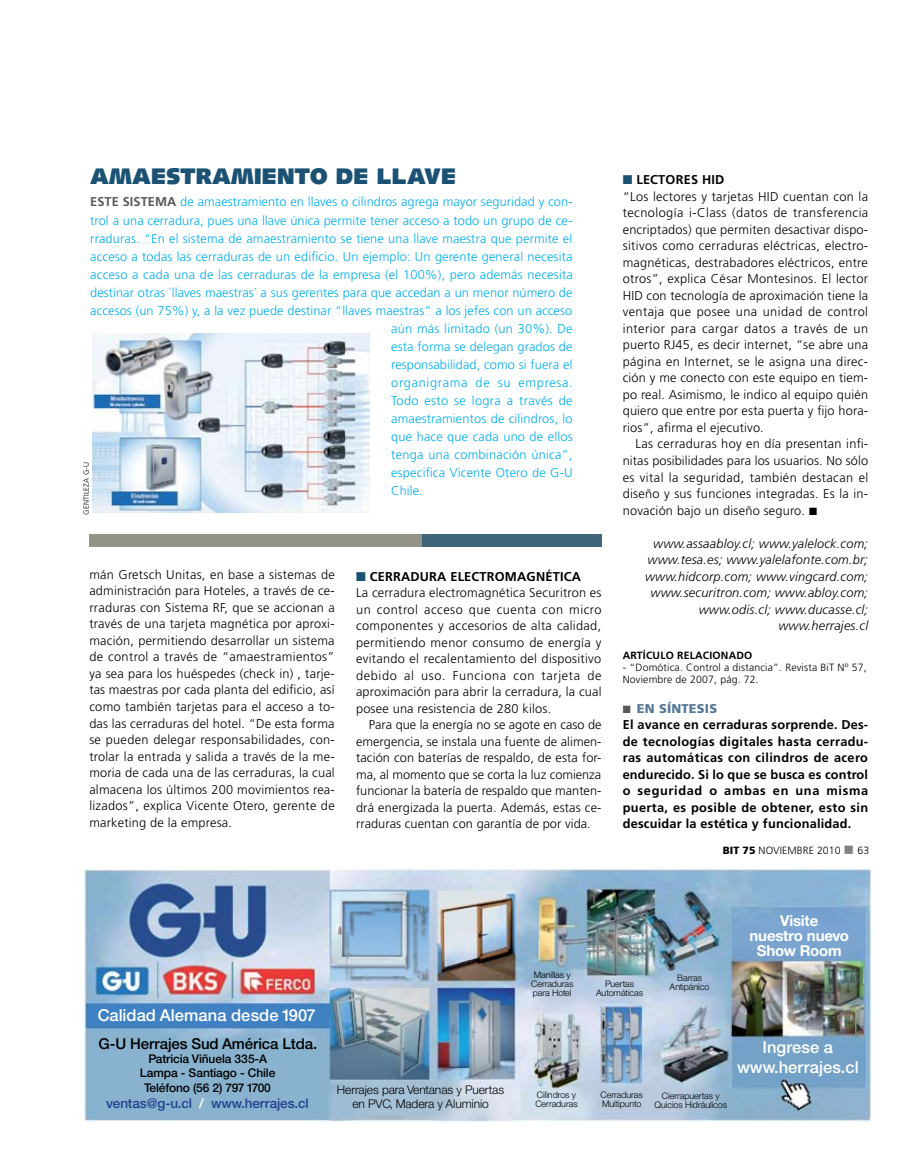
<style>
.page{position:relative;width:915px;height:1170px;background:#fff}
.page>*{position:absolute;margin:0;border:0;box-sizing:border-box;transform-origin:0 0}
.t1{font:900 22.5px "Syntax";letter-spacing:.01em;color:#1b5273}
.t2{font:500 16.5px/19.5px "Helvetica Neue";color:#fff;text-align:center}
.t3{font:500 15px "Helvetica Neue";letter-spacing:-.01em;color:#000}
.t4{font:700 15px/15px "Helvetica Neue";letter-spacing:-.01em;color:#fff;text-align:center}
.t5{font:500 13.5px "Helvetica Neue";letter-spacing:-.01em;color:#24408f}
.t6{font:300 12.75px/16.5px "Frutiger";letter-spacing:.02em;color:#000;text-align:justify}
.t7{font:300 12.75px "Frutiger";letter-spacing:.01em;color:#00adef}
.t8{font:700 12.75px/16.5px "Frutiger";letter-spacing:.025em;color:#000}
.t9{font:italic 300 12.75px/16.5px "Frutiger";letter-spacing:.015em;color:#000;text-align:right}
.t10{font:300 12.75px "Frutiger";letter-spacing:.03em;color:#00adef}
.t11{font:300 12.75px "Frutiger";letter-spacing:.055em;color:#00adef}
.t12{font:500 12px/14.4px "Helvetica Neue";letter-spacing:-.01em;color:#000;text-align:center}
.t13{font:300 12px/13.5px "Helvetica Neue";letter-spacing:-.01em;color:#000;text-align:center}
.t14{font:300 10.5px/12px "Frutiger";letter-spacing:.015em;color:#000}
.t15{font:700 10.5px "Frutiger";letter-spacing:.015em;color:#000}
.t16{font:300 9px/9px "Helvetica Neue";letter-spacing:-.01em;color:#000}
.t17{font:300 7.5px "Frutiger";letter-spacing:.03em;color:#000}
.s1{font-weight:700;color:#58595b}
.s2{color:#1b5273}
.s3{font-weight:700}
.s4{color:#58595b}
.s5{font-weight:900;color:#547896}
.s6{font-weight:900}
.s7{color:#808284}
.s8{color:#fff}
</style>
<div class="page">
<div style="left:89px;top:533px;width:512px;height:13px;background:#949488"></div>
<div style="left:422px;top:533px;width:179px;height:13px;background:#3f6579"></div>
<img style="left:93px;top:333px;width:277px;height:180px">
<img style="left:83px;top:867px;width:790px;height:254px">
<h1 class="t1" style="left:90px;top:163px;width:367px">AMAESTRAMIENTO DE LLAVE</h1>
<p class="t7" style="left:90px;top:195px;width:483px"><span class="s1">Este sistema</span> de amaestramiento en llaves o cilindros agrega mayor seguridad y con-</p>
<p class="t7" style="left:90px;top:213px;width:483px">trol a una cerradura, pues una llave única permite tener acceso a todo un grupo de ce-</p>
<p class="t7" style="left:90px;top:231px;width:483px">rraduras. “En el sistema de amaestramiento se tiene una llave maestra que permite el</p>
<p class="t7" style="left:90px;top:249px;width:483px">acceso a todas las cerraduras de un edificio. U n ejemplo: U n gerente general necesita</p>
<p class="t7" style="left:90px;top:267px;width:484px">acceso a cada una de las cerraduras de la empresa (el 100%), pero además necesita</p>
<p class="t7" style="left:90px;top:285px;width:483px">destinar otras `llaves maestras´ a sus gerentes para que accedan a un menor número de</p>
<p class="t7" style="left:90px;top:303px;width:483px">accesos (un 75%) y, a la vez puede destinar “llaves maestras” a los jefes con un acceso</p>
<p class="t7" style="left:391px;top:321px;width:183px">aún más limitado (un 30%). De</p>
<p class="t7" style="left:391px;top:339px;width:183px">esta forma se delegan grados de</p>
<p class="t7" style="left:391px;top:357px;width:183px">responsabilidad, como si fuera el</p>
<p class="t11" style="left:391px;top:375px;width:183px">organigrama de su empresa.</p>
<p class="t10" style="left:391px;top:393px;width:183px">Todo esto se logra a través de</p>
<p class="t7" style="left:391px;top:411px;width:183px">amaestramientos de cilindros, lo</p>
<p class="t7" style="left:391px;top:429px;width:183px">que hace que cada uno de ellos</p>
<p class="t7" style="left:391px;top:447px;width:183px">tenga una combinación única”,</p>
<p class="t7" style="left:391px;top:465px;width:181px">especifica Vicente Otero de G-U</p>
<p class="t7" style="left:391px;top:483px;width:33px">Chile.</p>
<p class="t17" style="left:82px;top:514px;width:53px;rotate:-90deg">gentileza g-U</p>
<p class="t6" style="left:89px;top:566px;width:247px">mán Gretsch U nitas, en base a sistemas de administración para Hoteles, a través de ce&shy;rraduras con Sistema RF, que se accionan a través de una tarjeta magnética por aproxi&shy;mación, permitiendo desarrollar un sistema de control a través de “amaestramientos” ya sea para los huéspedes (check in) , tarje&shy;tas maestras por cada planta del edificio, así como también tarjetas para el acceso a to&shy;das las cerraduras del hotel. “De esta forma se pueden delegar responsabilidades, con&shy;trolar la entrada y salida a través de la me&shy;moria de cada una de las cerraduras, la cual almacena los últimos 200 movimientos rea&shy;lizados”, explica Vicente Otero, gerente de marketing de la empresa.</p>
<p class="t6" style="left:356px;top:568px;width:247px;text-align:left"><span class="s2">■</span> <span class="s3">Cerradura electromagnética<br></span>La cerradura electromagnética Securitron es un control acceso que cuenta con micro componentes y accesorios de alta calidad, permitiendo menor consumo de energía y evitando el recalentamiento del dispositivo debido al uso. Funciona con tarjeta de aproximación para abrir la cerradura, la cual posee una resistencia de 280 kilos.</p>
<p class="t6" style="left:356px;top:716px;width:247px;text-indent:13px">Para que la energía no se agote en caso de emergencia, se instala una fuente de alimen&shy;tación con baterías de respaldo, de esta for&shy;ma, al momento que se corta la luz comienza funcionar la batería de respaldo que manten&shy;drá energizada la puerta. Además, estas ce&shy;rraduras cuentan con garantía de por vida.</p>
<p class="t6" style="left:622px;top:172px;width:247px;text-align:left"><span class="s2">■</span> <span class="s3">Lectores HID<br></span>“Los lectores y tarjetas HID cuentan con la tecnología i-Class (datos de transferencia encriptados) que permiten desactivar dispo&shy;sitivos como cerraduras eléctricas, electro&shy;magnéticas, destrabadores eléctricos, entre otros”, explica César Montesinos. El lector HID con tecnología de aproximación tiene la ventaja que posee una unidad de control interior para cargar datos a través de un puerto RJ45, es decir internet, “se abre una página en Internet, se le asigna una direc&shy;ción y me conecto con este equipo en tiem&shy;po real. Asimismo, le indico al equipo quién quiero que entre por esta puerta y fijo hora&shy;rios”, afirma el ejecutivo.</p>
<p class="t6" style="left:622px;top:436px;width:247px;text-indent:13px">Las cerraduras hoy en día presentan infi&shy;nitas posibilidades para los usuarios. No sólo es vital la seguridad, también destacan el diseño y sus funciones integradas. Es la in&shy;novación bajo un diseño seguro. ■</p>
<p class="t9" style="left:645px;top:535px;width:224px">www.assaabloy.cl; www.yalelock.com; www.tesa.es; www.yalelafonte.com.br; www.hidcorp.com; www.vingcard.com; www.securitron.com; www.abloy.com; www.odis.cl; www.ducasse.cl; www.herrajes.cl</p>
<p class="t15" style="left:622px;top:648px;width:131px">Artículo relacionado</p>
<p class="t14" style="left:622px;top:661px;width:245px">- “Domótica. Control a distancia”. Revista BiT Nº 57,<br>Noviembre de 2007, pág. 72.</p>
<p class="t8" style="left:622px;top:699px;width:247px"><span class="s4">■</span> <span class="s5">EN SÍNTESIS<br></span>El avance en cerraduras sorprende. Des&shy;de tecnologías digitales hasta cerradu&shy;ras automáticas con cilindros de acero endurecido. Si lo que se busca es control o seguridad o ambas en una misma puerta, es posible de obtener, esto sin descuidar la estética y funcionalidad.</p>
<p class="t14" style="left:722px;top:844px;width:148px"><span class="s6">BIT 75</span> noviembre 2010 <span class="s7">■</span> 63</p>
<p class="t4" style="left:749px;top:912px;width:101px">Visite<br>nuestro nuevo<br>Show Room</p>
<p class="t2" style="left:98px;top:1005px;width:219px">Calidad Alemana desde 1907</p>
<p class="t3" style="left:98px;top:1034px;width:220px">G-U Herrajes Sud América Ltda.</p>
<p class="t12" style="left:140px;top:1051px;width:137px">Patricia Viñuela 335-A<br>Lampa - Santiago - Chile<br>Teléfono (56 2) 797 1700</p>
<p class="t5" style="left:106px;top:1095px;width:204px">ventas@g-u.cl <span class="s8">/</span> www.herrajes.cl</p>
<p class="t13" style="left:337px;top:1082px;width:169px">Herrajes para Ventanas y Puertas en PVC, Madera y Aluminio</p>
<p class="t16" style="left:531px;top:969px;width:44px">Manillas y<br>Cerraduras para Hotel</p>
<p class="t16" style="left:596px;top:978px;width:48px;text-align:center">Puertas<br>Automáticas</p>
<p class="t16" style="left:669px;top:973px;width:41px;text-align:center">Barras<br>Antipánico</p>
<p class="t16" style="left:535px;top:1090px;width:44px">Cilindros y<br>Cerraduras</p>
<p class="t16" style="left:600px;top:1090px;width:44px">Cerraduras<br>Multipunto</p>
<p class="t16" style="left:654px;top:1090px;width:74px;text-align:center">Cierrapuertas y<br>Quicios Hidráulicos</p>
<p class="t2" style="left:736px;top:1037px;width:123px">Ingrese a www.herrajes.cl</p>
</div>
